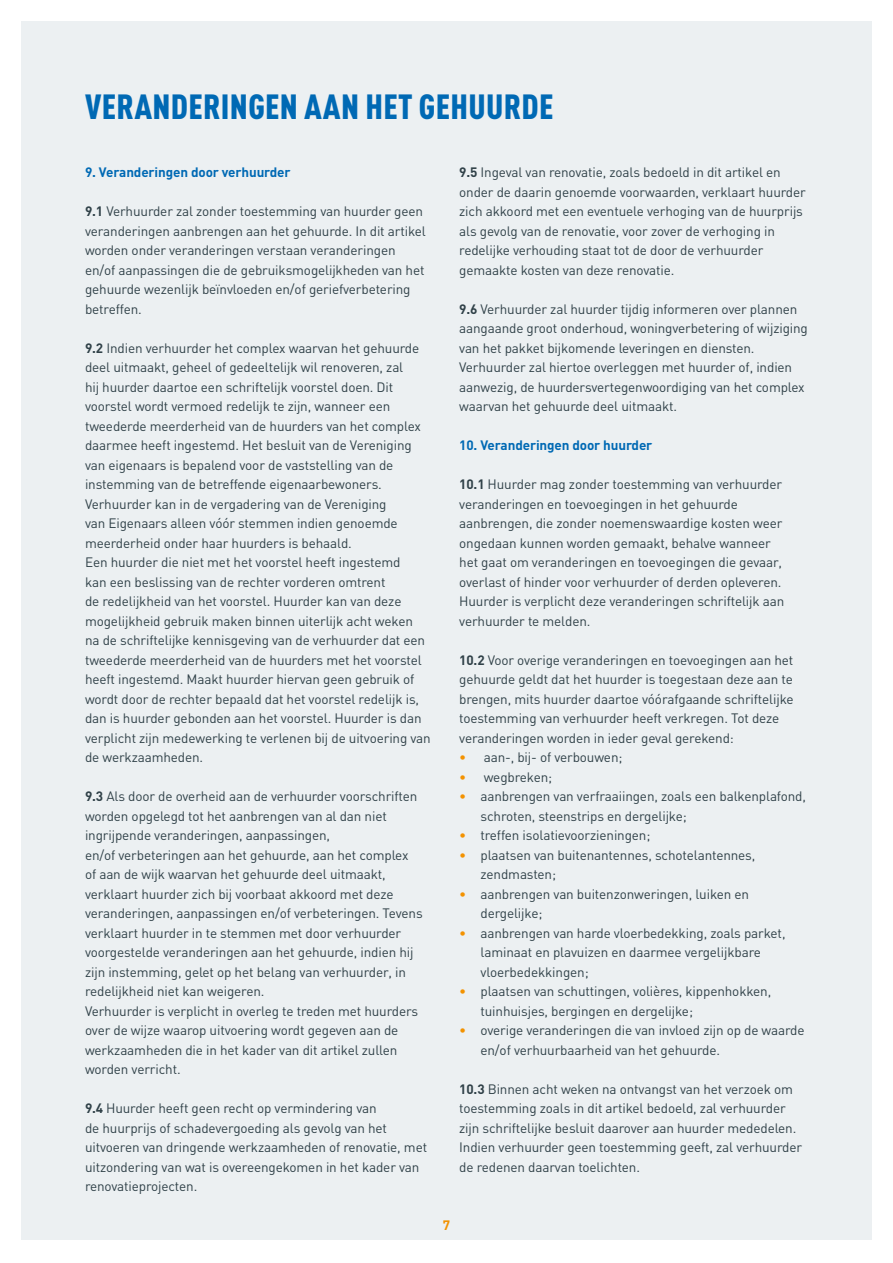
<style>
.page{position:relative;width:893px;height:1263px;background:#fff}
.page>*{position:absolute;margin:0;border:0;box-sizing:border-box;transform-origin:0 0}
.t1{font:900 condensed 34.5px "DINOT";letter-spacing:.01em;color:#0069b4}
.t2{font:13.5px/19.5px "DIN";letter-spacing:-.01em;color:#304148}
.t3{font:700 13.5px "DIN";letter-spacing:-.01em;color:#0069b4}
.t4{font:700 13.5px "DIN";color:#f39200}
.s1{font-weight:700}
.s2{color:#f39200}
</style>
<div class="page">
<div style="left:21px;top:21px;width:851px;height:1218px;background:#ecf0f2"></div>
<p class="t1" style="left:85px;top:85px;width:470px">VERANDERINGEN AAN HET GEHUURDE</p>
<p class="t3" style="left:85px;top:164px;width:207px">9. Veranderingen door verhuurder</p>
<p class="t2" style="left:85px;top:201px;width:342px"><span class="s1">9.1</span> Verhuurder zal zonder toestemming van huurder geen veranderingen aanbrengen aan het gehuurde. In dit artikel worden onder veranderingen verstaan veranderingen en/of aanpassingen die de gebruiksmogelijkheden van het gehuurde wezenlijk beïnvloeden en/of geriefverbetering betreffen.</p>
<p class="t2" style="left:85px;top:338px;width:337px"><span class="s1">9.2</span> Indien verhuurder het complex waarvan het gehuurde deel uitmaakt, geheel of gedeeltelijk wil renoveren, zal<br>hij huurder daartoe een schriftelijk voorstel doen. Dit voorstel wordt vermoed redelijk te zijn, wanneer een tweederde meerderheid van de huurders van het complex daarmee heeft ingestemd. Het besluit van de Vereniging van eigenaars is bepalend voor de vaststelling van de instemming van de betreffende eigenaarbewoners.<br>Verhuurder kan in de vergadering van de Vereniging<br>van Eigenaars alleen vóór stemmen indien genoemde meerderheid onder haar huurders is behaald.</p>
<p class="t2" style="left:85px;top:552px;width:347px">Een huurder die niet met het voorstel heeft ingestemd<br>kan een beslissing van de rechter vorderen omtrent<br>de redelijkheid van het voorstel. Huurder kan van deze mogelijkheid gebruik maken binnen uiterlijk acht weken na de schriftelijke kennisgeving van de verhuurder dat een tweederde meerderheid van de huurders met het voorstel heeft ingestemd. Maakt huurder hiervan geen gebruik of wordt door de rechter bepaald dat het voorstel redelijk is, dan is huurder gebonden aan het voorstel. Huurder is dan verplicht zijn medewerking te verlenen bij de uitvoering van de werkzaamheden.</p>
<p class="t2" style="left:85px;top:786px;width:339px"><span class="s1">9.3</span> Als door de overheid aan de verhuurder voorschriften worden opgelegd tot het aanbrengen van al dan niet ingrijpende veranderingen, aanpassingen,<br>en/of verbeteringen aan het gehuurde, aan het complex of aan de wijk waarvan het gehuurde deel uitmaakt, verklaart huurder zich bij voorbaat akkoord met deze veranderingen, aanpassingen en/of verbeteringen. Tevens verklaart huurder in te stemmen met door verhuurder voorgestelde veranderingen aan het gehuurde, indien hij zijn instemming, gelet op het belang van verhuurder, in redelijkheid niet kan weigeren.</p>
<p class="t2" style="left:85px;top:1001px;width:335px">Verhuurder is verplicht in overleg te treden met huurders over de wijze waarop uitvoering wordt gegeven aan de werkzaamheden die in het kader van dit artikel zullen worden verricht.</p>
<p class="t2" style="left:85px;top:1098px;width:344px"><span class="s1">9.4</span> Huurder heeft geen recht op vermindering van<br>de huurprijs of schadevergoeding als gevolg van het uitvoeren van dringende werkzaamheden of renovatie, met uitzondering van wat is overeengekomen in het kader van renovatieprojecten.</p>
<p class="t2" style="left:459px;top:162px;width:348px"><span class="s1">9.5</span> Ingeval van renovatie, zoals bedoeld in dit artikel en onder de daarin genoemde voorwaarden, verklaart huurder zich akkoord met een eventuele verhoging van de huurprijs als gevolg van de renovatie, voor zover de verhoging in redelijke verhouding staat tot de door de verhuurder gemaakte kosten van deze renovatie.</p>
<p class="t2" style="left:459px;top:299px;width:350px"><span class="s1">9.6</span> Verhuurder zal huurder tijdig informeren over plannen aangaande groot onderhoud, woningverbetering of wijziging van het pakket bijkomende leveringen en diensten.<br>Verhuurder zal hiertoe overleggen met huurder of, indien aanwezig, de huurdersvertegenwoordiging van het complex waarvan het gehuurde deel uitmaakt.</p>
<p class="t3" style="left:459px;top:437px;width:195px">10. Veranderingen door huurder</p>
<p class="t2" style="left:459px;top:474px;width:327px"><span class="s1">10.1</span> Huurder mag zonder toestemming van verhuurder veranderingen en toevoegingen in het gehuurde aanbrengen, die zonder noemenswaardige kosten weer ongedaan kunnen worden gemaakt, behalve wanneer het gaat om veranderingen en toevoegingen die gevaar, overlast of hinder voor verhuurder of derden opleveren.<br>Huurder is verplicht deze veranderingen schriftelijk aan verhuurder te melden.</p>
<p class="t2" style="left:459px;top:650px;width:336px"><span class="s1">10.2</span> Voor overige veranderingen en toevoegingen aan het gehuurde geldt dat het huurder is toegestaan deze aan te brengen, mits huurder daartoe vóórafgaande schriftelijke toestemming van verhuurder heeft verkregen. Tot deze veranderingen worden in ieder geval gerekend:</p>
<p class="t2" style="left:459px;top:747px;width:165px"><span class="s2">•</span> aan-, bij- of verbouwen;</p>
<p class="t2" style="left:459px;top:767px;width:94px"><span class="s2">•</span> wegbreken;</p>
<p class="t2" style="left:480px;top:786px;width:327px;text-indent:-21px"><span class="s2">•</span> aanbrengen van verfraaiingen, zoals een balkenplafond, schroten, steenstrips en dergelijke;</p>
<p class="t2" style="left:459px;top:825px;width:193px"><span class="s2">•</span> treffen isolatievoorzieningen;</p>
<p class="t2" style="left:480px;top:845px;width:276px;text-indent:-21px"><span class="s2">•</span> plaatsen van buitenantennes, schotelantennes, zendmasten;</p>
<p class="t2" style="left:480px;top:884px;width:270px;text-indent:-21px"><span class="s2">•</span> aanbrengen van buitenzonweringen, luiken en dergelijke;</p>
<p class="t2" style="left:480px;top:923px;width:307px;text-indent:-21px"><span class="s2">•</span> aanbrengen van harde vloerbedekking, zoals parket, laminaat en plavuizen en daarmee vergelijkbare vloerbedekkingen;</p>
<p class="t2" style="left:480px;top:981px;width:292px;text-indent:-21px"><span class="s2">•</span> plaatsen van schuttingen, volières, kippenhokken, tuinhuisjes, bergingen en dergelijke;</p>
<p class="t2" style="left:480px;top:1020px;width:326px;text-indent:-21px"><span class="s2">•</span> overige veranderingen die van invloed zijn op de waarde en/of verhuurbaarheid van het gehuurde.</p>
<p class="t2" style="left:459px;top:1079px;width:344px"><span class="s1">10.3</span> Binnen acht weken na ontvangst van het verzoek om toestemming zoals in dit artikel bedoeld, zal verhuurder zijn schriftelijke besluit daarover aan huurder mededelen.<br>Indien verhuurder geen toestemming geeft, zal verhuurder de redenen daarvan toelichten.</p>
<p class="t4" style="left:443px;top:1217px;width:9px">7</p>
</div>
